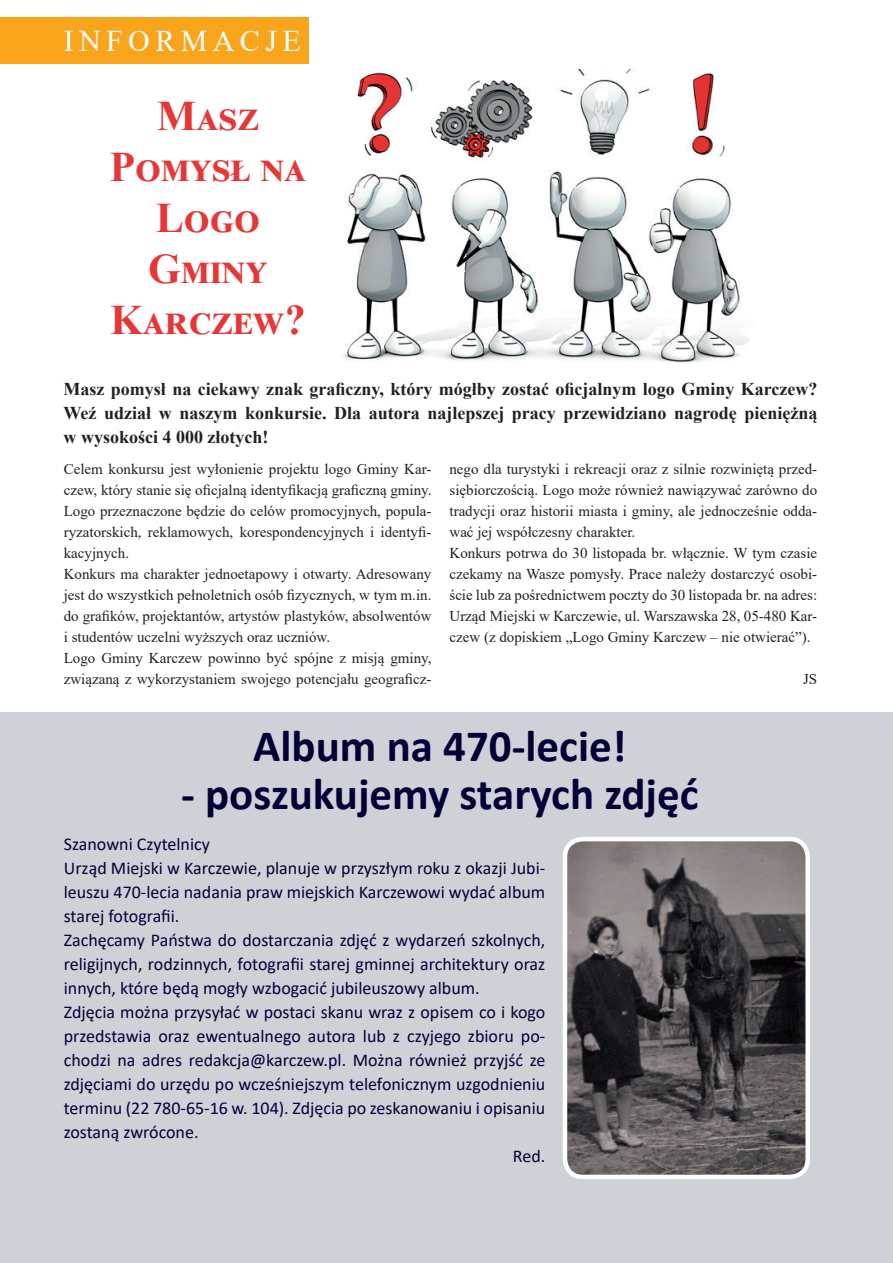
<style>
.page{position:relative;width:893px;height:1263px;background:#fff}
.page>*{position:absolute;margin:0;border:0;box-sizing:border-box;transform-origin:0 0}
.t1{font:700 45px "Calibri";color:#030038}
.t2{font:700 42px/51px "Times New Roman";letter-spacing:.005em;color:#e73636;text-align:center}
.t3{font:30px "Times New Roman";letter-spacing:.18em;color:#fff}
.t4{font:18px "Calibri";color:#030038}
.t5{font:700 18px/24px "Times New Roman";color:#231f20;text-align:justify}
.t6{font:15px/21px "Times New Roman";color:#231f20}
</style>
<div class="page">
<div style="left:0;top:17px;width:308px;height:47px;background:#f9a51b"></div>
<img style="left:342px;top:69px;width:407px;height:294px">
<div style="left:0;top:712px;width:893px;height:551px;background:#ced2d6"></div>
<img style="left:568px;top:842px;width:237px;height:332px">
<div style="left:563px;top:837px;width:247px;height:342px;border:4px solid #fff;border-radius:18px"></div>
<h3 class="t3" style="left:64px;top:19px;width:238px">INFORMACJE</h3>
<h2 class="t2" style="left:109px;top:89px;width:198px">Masz<br>Pomysł na<br>Logo<br>Gminy<br>Karczew?</h2>
<p class="t5" style="left:64px;top:377px;width:755px">Masz pomysł na ciekawy znak graficzny, który mógłby zostać oficjalnym logo Gminy Karczew?<br>Weź udział w naszym konkursie. Dla autora najlepszej pracy przewidziano nagrodę pieniężną w wysokości 4 000 złotych!</p>
<p class="t6" style="left:64px;top:458px;width:369px">Celem konkursu jest wyłonienie projektu logo Gminy Kar&shy;czew, który stanie się oficjalną identyfikacją graficzną gminy.<br>Logo przeznaczone będzie do celów promocyjnych, popula&shy;ryzatorskich, reklamowych, korespondencyjnych i identyfi&shy;kacyjnych.<br>Konkurs ma charakter jednoetapowy i otwarty. Adresowany jest do wszystkich pełnoletnich osób fizycznych, w tym m.in. do grafików, projektantów, artystów plastyków, absolwentów i studentów uczelni wyższych oraz uczniów.<br>Logo Gminy Karczew powinno być spójne z misją gminy, związaną z wykorzystaniem swojego potencjału geograficz-</p>
<p class="t6" style="left:449px;top:458px;width:369px">nego dla turystyki i rekreacji oraz z silnie rozwiniętą przed&shy;siębiorczością. Logo może również nawiązywać zarówno do tradycji oraz historii miasta i gminy, ale jednocześnie odda&shy;wać jej współczesny charakter.<br>Konkurs potrwa do 30 listopada br. włącznie. W tym czasie czekamy na Wasze pomysły. Prace należy dostarczyć osobi&shy;ście lub za pośrednictwem poczty do 30 listopada br. na adres:<br>Urząd Miejski w Karczewie, ul. Warszawska 28, 05-480 Kar&shy;czew (z dopiskiem „Logo Gminy Karczew – nie otwierać”).</p>
<p class="t6" style="left:803px;top:668px;width:16px">JS</p>
<h1 class="t1" style="left:253px;top:714px;width:375px">Album na 470-lecie!</h1>
<h1 class="t1" style="left:181px;top:762px;width:519px">- poszukujemy starych zdjęć</h1>
<p class="t4" style="left:64px;top:832px;width:148px">Szanowni Czytelnicy</p>
<p class="t4" style="left:64px;top:856px;width:483px">Urząd Miejski w Karczewie, planuje w przyszłym roku z okazji Jubi-</p>
<p class="t4" style="left:64px;top:880px;width:483px">leuszu 470-lecia nadania praw miejskich Karczewowi wydać album</p>
<p class="t4" style="left:64px;top:904px;width:117px">starej fotografii.</p>
<p class="t4" style="left:64px;top:928px;width:483px">Zachęcamy Państwa do dostarczania zdjęć z wydarzeń szkolnych,</p>
<p class="t4" style="left:64px;top:952px;width:483px">religijnych, rodzinnych, fotografii starej gminnej architektury oraz</p>
<p class="t4" style="left:64px;top:976px;width:417px">innych, które będą mogły wzbogacić jubileuszowy album.</p>
<p class="t4" style="left:64px;top:1000px;width:483px">Zdjęcia można przysyłać w postaci skanu wraz z opisem co i kogo</p>
<p class="t4" style="left:64px;top:1024px;width:483px">przedstawia oraz ewentualnego autora lub z czyjego zbioru po-</p>
<p class="t4" style="left:64px;top:1048px;width:483px">chodzi na adres redakcja@karczew.pl. Można również przyjść ze</p>
<p class="t4" style="left:64px;top:1072px;width:483px">zdjęciami do urzędu po wcześniejszym telefonicznym uzgodnieniu</p>
<p class="t4" style="left:64px;top:1096px;width:483px">terminu (22 780-65-16 w. 104). Zdjęcia po zeskanowaniu i opisaniu</p>
<p class="t4" style="left:64px;top:1120px;width:136px">zostaną zwrócone.</p>
<p class="t4" style="left:513px;top:1144px;width:34px">Red.</p>
</div>
